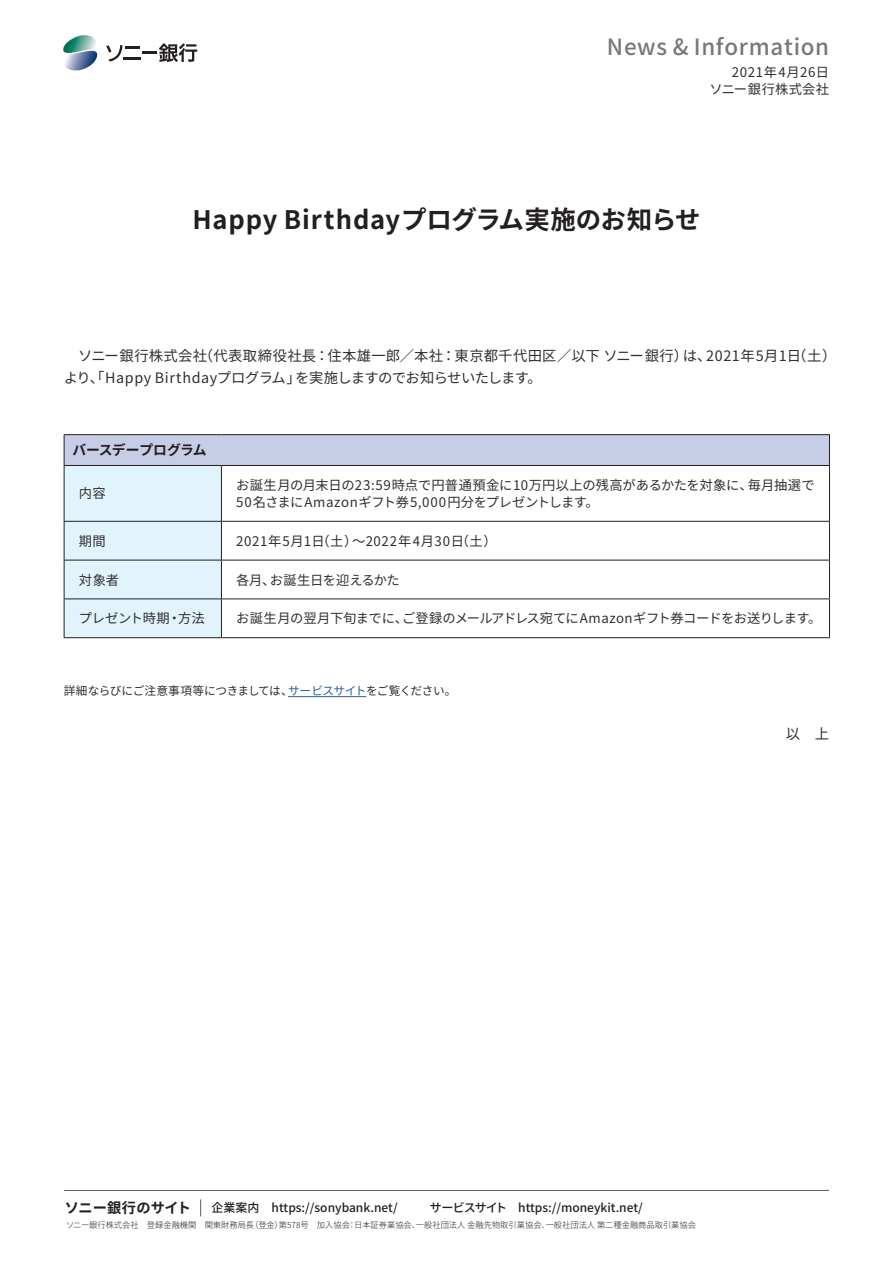
<style>
.page{position:relative;width:893px;height:1263px;background:#fff}
.page>*{position:absolute;margin:0;border:0;box-sizing:border-box;transform-origin:0 0}
.t1{font:700 25.5px "Noto Sans CJ Kjp";letter-spacing:.025em;color:#231f20}
.t2{font:500 22.35px "Noto Sans CJ Kjp";letter-spacing:.03em;color:#76787b}
.t3{font:14.4px "Noto Sans CJ Kjp";letter-spacing:.02em;color:#312f30}
.t4{font:14.4px "Noto Sans CJ Kjp";letter-spacing:-.055em;color:#312f30}
.t5{font:700 14.25px "Noto Sans CJ Kjp";letter-spacing:.005em;color:#231f20}
.t6{font:700 13.8px "Noto Sans CJ Kjp";letter-spacing:-.025em;color:#231f20}
.t7{font:13.35px "Noto Sans CJ Kjp";letter-spacing:.01em;color:#312f30}
.t8{font:13.35px "Noto Sans CJ Kjp";letter-spacing:-.04em;color:#312f30}
.t9{font:13.35px "Noto Sans CJ Kjp";letter-spacing:.045em;color:#312f30}
.t10{font:13.35px/17px "Noto Sans CJ Kjp";letter-spacing:.035em;color:#312f30;text-align:right}
.t11{font:13.35px "Noto Sans CJ Kjp";letter-spacing:-.03em;color:#312f30}
.t12{font:13.35px "Noto Sans CJ Kjp";letter-spacing:-.015em;color:#312f30}
.t13{font:500 12px "Noto Sans CJ Kjp";color:#231f20}
.t14{font:11.7px "Noto Sans CJ Kjp";letter-spacing:-.02em;color:#312f30}
.t15{font:11.7px "Noto Sans CJ Kjp";letter-spacing:-.04em;color:#312f30}
.t16{font:300 8.25px "Noto Sans CJ Kjp";color:#231f20}
.s1{color:#2b62a1}
</style>
<div class="page">
<hr style="left:64px;top:1190px;width:765px;height:1px;background:#57585a">
<svg style="left:200px;top:1199px;width:1px;height:17px"></svg>
<div style="left:64px;top:435px;width:765px;height:30px;background:#c7cde7"></div>
<div style="left:65px;top:466px;width:156px;height:171px;background:#e1f4fc"></div>
<hr style="left:64px;top:434px;width:157px;height:1px;background:#231f20">
<hr style="left:64px;top:435px;width:1px;height:30px;background:#231f20">
<hr style="left:221px;top:434px;width:609px;height:1px;background:#231f20">
<hr style="left:829px;top:435px;width:1px;height:30px;background:#231f20">
<hr style="left:64px;top:466px;width:1px;height:55px;background:#231f20">
<hr style="left:221px;top:466px;width:1px;height:55px;background:#231f20">
<hr style="left:829px;top:466px;width:1px;height:55px;background:#231f20">
<hr style="left:64px;top:522px;width:1px;height:38px;background:#231f20">
<hr style="left:221px;top:522px;width:1px;height:38px;background:#231f20">
<hr style="left:829px;top:522px;width:1px;height:38px;background:#231f20">
<hr style="left:64px;top:560px;width:1px;height:39px;background:#231f20">
<hr style="left:221px;top:560px;width:1px;height:39px;background:#231f20">
<hr style="left:829px;top:560px;width:1px;height:39px;background:#231f20">
<hr style="left:64px;top:599px;width:1px;height:38px;background:#231f20">
<hr style="left:221px;top:599px;width:1px;height:38px;background:#231f20">
<hr style="left:829px;top:599px;width:1px;height:38px;background:#231f20">
<hr style="left:64px;top:465px;width:157px;height:1px;background:#231f20">
<hr style="left:221px;top:465px;width:609px;height:1px;background:#231f20">
<hr style="left:64px;top:521px;width:157px;height:1px;background:#231f20">
<hr style="left:221px;top:521px;width:609px;height:1px;background:#231f20">
<hr style="left:64px;top:560px;width:157px;height:1px;background:#231f20">
<hr style="left:221px;top:560px;width:609px;height:1px;background:#231f20">
<hr style="left:64px;top:599px;width:157px;height:1px;background:#231f20">
<hr style="left:221px;top:599px;width:609px;height:1px;background:#231f20">
<hr style="left:64px;top:637px;width:157px;height:1px;background:#231f20">
<hr style="left:221px;top:637px;width:609px;height:1px;background:#231f20">
<svg style="left:63px;top:35px;width:35px;height:36px"></svg>
<svg style="left:106px;top:43px;width:91px;height:19px"></svg>
<hr style="left:288px;top:696px;width:78px;height:1px;background:#2b62a1">
<h2 class="t2" style="left:607px;top:35px;width:224px">News &amp; Information</h2>
<p class="t10" style="left:710px;top:64px;width:121px">2021年4月26日<br>ソニー銀行株式会社</p>
<h1 class="t1" style="left:192px;top:205px;width:510px">Happy Birthdayプログラム実施のお知らせ</h1>
<p class="t3" style="left:199px;top:348px;width:491px">（代表取締役社長：住本雄一郎／本社：東京都千代田区／以下ソニー銀行）</p>
<p class="t3" style="left:706px;top:348px;width:132px">2021年 月5 （日1 土 (</p>
<p class="t3" style="left:64px;top:348px;width:145px">　ソニー銀行株式会社</p>
<p class="t3" style="left:683px;top:348px;width:30px">は、</p>
<p class="t3" style="left:64px;top:369px;width:239px">より、「Happy Birthdayプログラム」</p>
<p class="t4" style="left:295px;top:369px;width:248px">を実施しますのでお知らせいたします。</p>
<p class="t6" style="left:73px;top:442px;width:136px">バースデープログラム</p>
<p class="t7" style="left:79px;top:486px;width:28px">内容</p>
<p class="t7" style="left:79px;top:533px;width:28px">期間</p>
<p class="t7" style="left:79px;top:572px;width:42px">対象者</p>
<p class="t7" style="left:178px;top:611px;width:28px">方法</p>
<p class="t11" style="left:79px;top:611px;width:104px">プレゼント時期・</p>
<p class="t7" style="left:236px;top:477px;width:518px">お誕生月の月末日の23:59時点で円普通預金に10万円以上の残高があるかたを対象に、</p>
<p class="t7" style="left:748px;top:477px;width:68px">毎月抽選で</p>
<p class="t7" style="left:236px;top:494px;width:364px">50名さまにAmazonギフト券5,000円分をプレゼントします。</p>
<p class="t9" style="left:236px;top:533px;width:262px">2021年 月5 （日1 土）～2022年4月30 （日土(</p>
<p class="t7" style="left:236px;top:572px;width:41px">各月、</p>
<p class="t11" style="left:270px;top:572px;width:131px">お誕生日を迎えるかた</p>
<p class="t8" style="left:402px;top:611px;width:421px">ご登録のメールアドレス宛てにAmazonギフト券コードをお送りします。</p>
<p class="t12" style="left:236px;top:611px;width:173px">お誕生月の翌月下旬までに、</p>
<p class="t14" style="left:64px;top:684px;width:231px">詳細ならびにご注意事項等につきましては、</p>
<p class="t15" style="left:288px;top:684px;width:170px"><span class="s1">サービスサイト</span>をご覧ください。</p>
<p class="t3" style="left:786px;top:726px;width:45px">以　上</p>
<p class="t5" style="left:65px;top:1200px;width:128px">ソニー銀行のサイト</p>
<p class="t13" style="left:212px;top:1201px;width:188px">企業案内　https://sonybank.net/</p>
<p class="t13" style="left:430px;top:1201px;width:215px">サービスサイト　https://moneykit.net/</p>
<p class="t16" style="left:250px;top:1221px;width:101px">（登金第） 578号　加入協会</p>
<p class="t16" style="left:546px;top:1221px;width:152px">一般社団法人第二種金融商品取引業協会</p>
<p class="t16" style="left:66px;top:1221px;width:190px">ソニー銀行株式会社　登録金融機関　関東財務局長</p>
<p class="t16" style="left:354px;top:1221px;width:67px">日本証券業協会、</p>
<p class="t16" style="left:416px;top:1221px;width:135px">一般社団法人金融先物取引業協会、</p>
<p class="t16" style="left:348px;top:1221px;width:10px">：</p>
</div>
